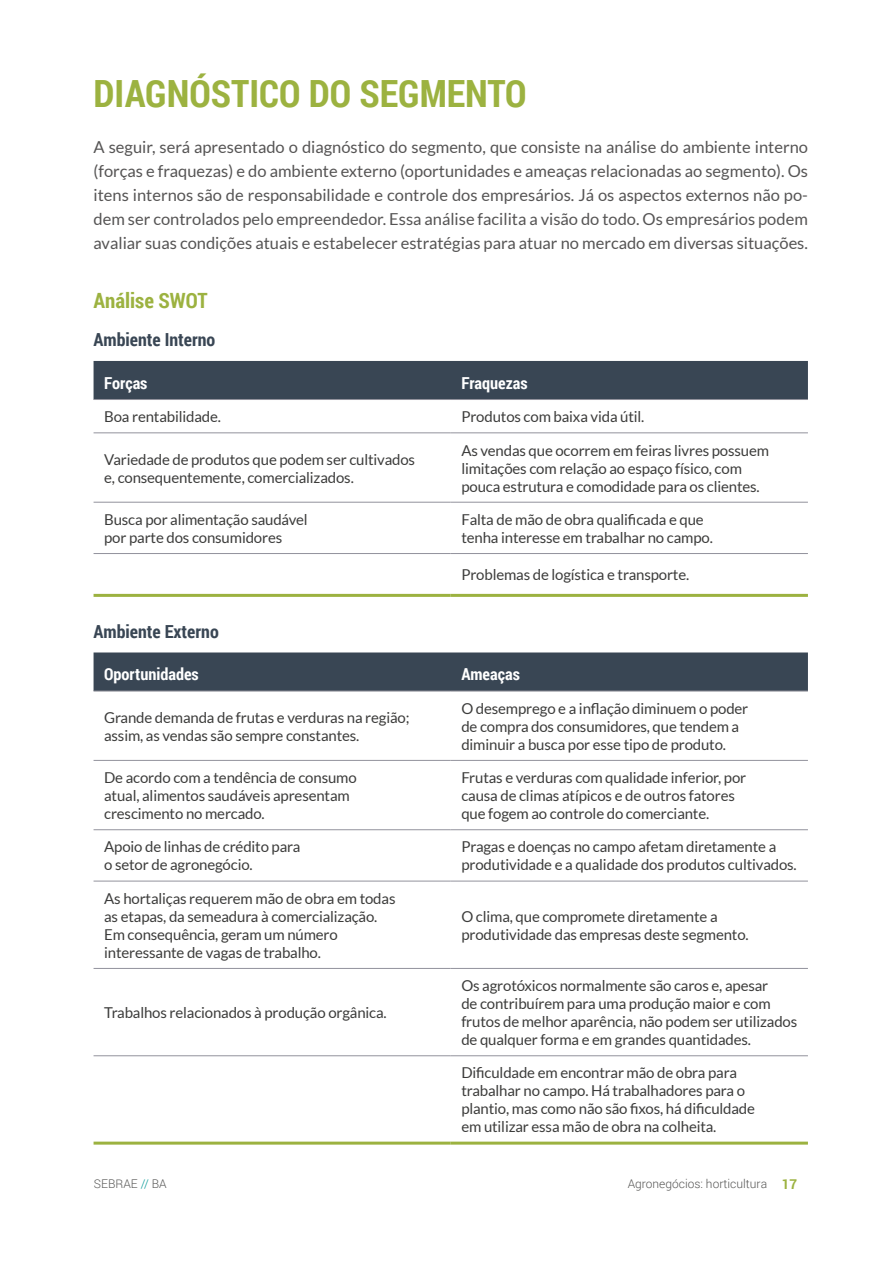
<style>
.page{position:relative;width:893px;height:1263px;background:#fff}
.page>*{position:absolute;margin:0;border:0;box-sizing:border-box;transform-origin:0 0}
.t1{font:700 37.5px "Roboto Condensed";color:#9cb240}
.t2{font:700 21px "Roboto Condensed";color:#9cb240}
.t3{font:700 18px "Roboto Condensed";color:#394654}
.t4{font:16.5px/24px "Lato";color:#555454;text-align:justify}
.t5{font:700 16.5px "Roboto Condensed";color:#fff}
.t6{font:15px/18px "Lato";letter-spacing:-.01em;color:#3c3c3b}
.t7{font:300 12px "Roboto";color:#575756}
.s1{color:#009996}
.s2{font-weight:700;font-size:13.5px;color:#9cb240}
</style>
<div class="page">
<div style="left:94px;top:361px;width:714px;height:38px;background:#394654"></div>
<hr style="left:94px;top:594px;width:357px;height:3px;background:#9cb240">
<hr style="left:451px;top:594px;width:357px;height:3px;background:#9cb240">
<hr style="left:94px;top:399px;width:357px;height:1px;background:#92929c">
<hr style="left:451px;top:399px;width:357px;height:1px;background:#92929c">
<hr style="left:94px;top:432px;width:357px;height:1px;background:#92929c">
<hr style="left:451px;top:432px;width:357px;height:1px;background:#92929c">
<hr style="left:94px;top:502px;width:357px;height:1px;background:#92929c">
<hr style="left:451px;top:502px;width:357px;height:1px;background:#92929c">
<hr style="left:94px;top:553px;width:357px;height:1px;background:#92929c">
<hr style="left:451px;top:553px;width:357px;height:1px;background:#92929c">
<div style="left:94px;top:652px;width:714px;height:39px;background:#394654"></div>
<hr style="left:94px;top:1141px;width:357px;height:3px;background:#9cb240">
<hr style="left:451px;top:1141px;width:357px;height:3px;background:#9cb240">
<hr style="left:94px;top:691px;width:357px;height:1px;background:#92929c">
<hr style="left:451px;top:691px;width:357px;height:1px;background:#92929c">
<hr style="left:94px;top:760px;width:357px;height:1px;background:#92929c">
<hr style="left:451px;top:760px;width:357px;height:1px;background:#92929c">
<hr style="left:94px;top:829px;width:357px;height:1px;background:#92929c">
<hr style="left:451px;top:829px;width:357px;height:1px;background:#92929c">
<hr style="left:94px;top:881px;width:357px;height:1px;background:#92929c">
<hr style="left:451px;top:881px;width:357px;height:1px;background:#92929c">
<hr style="left:94px;top:968px;width:357px;height:1px;background:#92929c">
<hr style="left:451px;top:968px;width:357px;height:1px;background:#92929c">
<hr style="left:94px;top:1055px;width:357px;height:1px;background:#92929c">
<hr style="left:451px;top:1055px;width:357px;height:1px;background:#92929c">
<h1 class="t1" style="left:94px;top:68px;width:434px">DIAGNÓSTICO DO SEGMENTO</h1>
<p class="t4" style="left:94px;top:135px;width:716px">A seguir, será apresentado o diagnóstico do segmento, que consiste na análise do ambiente interno (forças e fraquezas) e do ambiente externo (oportunidades e ameaças relacionadas ao segmento). Os itens internos são de responsabilidade e controle dos empresários. Já os aspectos externos não po&shy;dem ser controlados pelo empreendedor. Essa análise facilita a visão do todo. Os empresários podem avaliar suas condições atuais e estabelecer estratégias para atuar no mercado em diversas situações.</p>
<h2 class="t2" style="left:94px;top:286px;width:116px">Análise SWOT</h2>
<p class="t3" style="left:94px;top:327px;width:123px">Ambiente Interno</p>
<p class="t5" style="left:104px;top:371px;width:45px">Forças</p>
<p class="t5" style="left:461px;top:371px;width:68px">Fraquezas</p>
<p class="t6" style="left:104px;top:408px;width:118px">Boa rentabilidade.</p>
<p class="t6" style="left:461px;top:408px;width:185px">Produtos com baixa vida útil.</p>
<p class="t6" style="left:104px;top:450px;width:312px">Variedade de produtos que podem ser cultivados e, consequentemente, comercializados.</p>
<p class="t6" style="left:461px;top:441px;width:309px">As vendas que ocorrem em feiras livres possuem limitações com relação ao espaço físico, com pouca estrutura e comodidade para os clientes.</p>
<p class="t6" style="left:104px;top:510px;width:205px">Busca por alimentação saudável por parte dos consumidores</p>
<p class="t6" style="left:461px;top:510px;width:253px">Falta de mão de obra qualificada e que tenha interesse em trabalhar no campo.</p>
<p class="t6" style="left:461px;top:566px;width:229px">Problemas de logística e transporte.</p>
<p class="t3" style="left:94px;top:619px;width:127px">Ambiente Externo</p>
<p class="t5" style="left:104px;top:663px;width:96px">Oportunidades</p>
<p class="t5" style="left:461px;top:663px;width:60px">Ameaças</p>
<p class="t6" style="left:104px;top:708px;width:307px">Grande demanda de frutas e verduras na região; assim, as vendas são sempre constantes.</p>
<p class="t6" style="left:461px;top:699px;width:288px">O desemprego e a inflação diminuem o poder de compra dos consumidores, que tendem a diminuir a busca por esse tipo de produto.</p>
<p class="t6" style="left:104px;top:768px;width:254px">De acordo com a tendência de consumo atual, alimentos saudáveis apresentam crescimento no mercado.</p>
<p class="t6" style="left:461px;top:768px;width:286px">Frutas e verduras com qualidade inferior, por causa de climas atípicos e de outros fatores que fogem ao controle do comerciante.</p>
<p class="t6" style="left:104px;top:838px;width:198px">Apoio de linhas de crédito para o setor de agronegócio.</p>
<p class="t6" style="left:461px;top:838px;width:337px">Pragas e doenças no campo afetam diretamente a produtividade e a qualidade dos produtos cultivados.</p>
<p class="t6" style="left:104px;top:889px;width:293px">As hortaliças requerem mão de obra em todas as etapas, da semeadura à comercialização.<br>Em consequência, geram um número interessante de vagas de trabalho.</p>
<p class="t6" style="left:461px;top:907px;width:289px">O clima, que compromete diretamente a produtividade das empresas deste segmento.</p>
<p class="t6" style="left:104px;top:1003px;width:284px">Trabalhos relacionados à produção orgânica.</p>
<p class="t6" style="left:461px;top:976px;width:337px">Os agrotóxicos normalmente são caros e, apesar<br>de contribuírem para uma produção maior e com frutos de melhor aparência, não podem ser utilizados de qualquer forma e em grandes quantidades.</p>
<p class="t6" style="left:461px;top:1064px;width:295px">Dificuldade em encontrar mão de obra para trabalhar no campo. Há trabalhadores para o plantio, mas como não são fixos, há dificuldade em utilizar essa mão de obra na colheita.</p>
<p class="t7" style="left:94px;top:1175px;width:74px">SEBRAE <span class="s1">//</span> BA</p>
<p class="t7" style="left:628px;top:1175px;width:171px">Agronegócios: horticultura <span class="s2">17</span></p>
</div>
